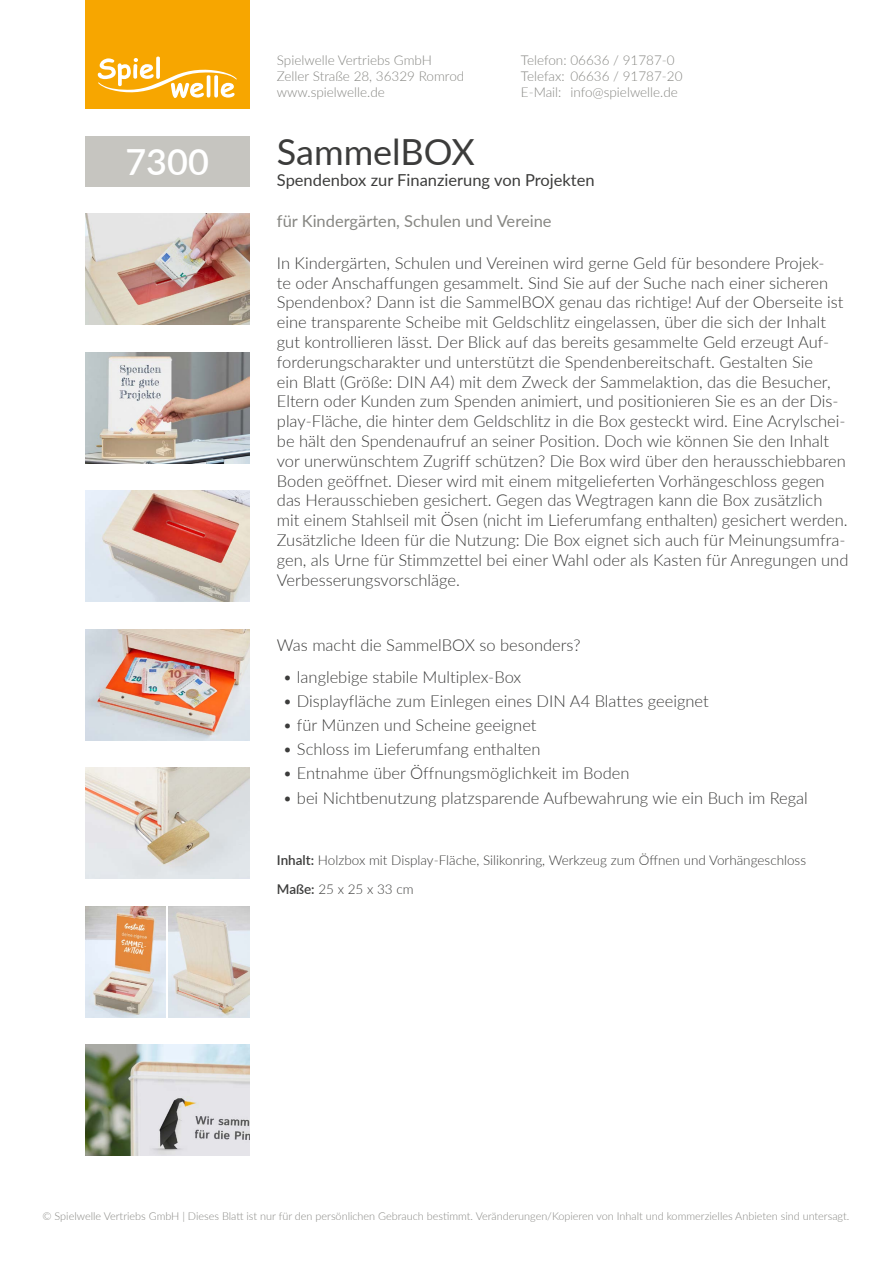
<style>
.page{position:relative;width:893px;height:1263px;background:#fff}
.page>*{position:absolute;margin:0;border:0;box-sizing:border-box;transform-origin:0 0}
.t1{font:36px "Lato";color:#3c3c3b}
.t2{font:600 36px "Lato";color:#fff}
.t3{font:300 16.5px/19.8px "Lato";color:#3c3c3b}
.t4{font:16.5px "Lato";color:#3c3c3b}
.t5{font:16.5px "Lato";color:#878783}
.t6{font:300 13.5px/16.2px "Lato";color:#878783}
.t7{font:300 13.5px/29px "Lato";color:#3c3c3b}
.t8{font:300 10.8px "Lato";color:#878783}
.s1{font-weight:600}
</style>
<div class="page">
<div style="left:85px;top:0;width:164px;height:108px;background:#f7a600"></div>
<svg style="left:97px;top:57px;width:140px;height:41px"></svg>
<div style="left:85px;top:136px;width:164px;height:50px;background:#c6c5c0"></div>
<img style="left:85px;top:906px;width:81px;height:111px">
<img style="left:85px;top:1045px;width:164px;height:110px">
<img style="left:85px;top:491px;width:164px;height:111px">
<img style="left:85px;top:629px;width:164px;height:111px">
<img style="left:85px;top:768px;width:164px;height:110px">
<img style="left:85px;top:352px;width:164px;height:111px">
<img style="left:85px;top:214px;width:164px;height:111px">
<img style="left:168px;top:906px;width:81px;height:111px">
<p class="t6" style="left:277px;top:51px;width:189px">Spielwelle Vertriebs GmbH<br>Zeller Straße 28, 36329 Romrod www.spielwelle.de</p>
<p class="t6" style="left:521px;top:51px;width:163px">Telefon: 06636 / 91787-0<br>Telefax: 06636 / 91787-20<br>E-Mail: info@spielwelle.de</p>
<h1 class="t2" style="left:125px;top:136px;width:85px">7300</h1>
<h1 class="t1" style="left:277px;top:126px;width:200px">SammelBOX</h1>
<p class="t4" style="left:277px;top:168px;width:319px">Spendenbox zur Finanzierung von Projekten</p>
<p class="t5" style="left:277px;top:209px;width:276px">für Kindergärten, Schulen und Vereine</p>
<p class="t3" style="left:277px;top:252px;width:573px">In Kindergärten, Schulen und Vereinen wird gerne Geld für besondere Projek-<br>te oder Anschaffungen gesammelt. Sind Sie auf der Suche nach einer sicheren Spendenbox? Dann ist die SammelBOX genau das richtige! Auf der Oberseite ist eine transparente Scheibe mit Geldschlitz eingelassen, über die sich der Inhalt gut kontrollieren lässt. Der Blick auf das bereits gesammelte Geld erzeugt Auf&shy;forderungscharakter und unterstützt die Spendenbereitschaft. Gestalten Sie<br>ein Blatt (Größe: DIN A4) mit dem Zweck der Sammelaktion, das die Besucher, Eltern oder Kunden zum Spenden animiert, und positionieren Sie es an der Dis&shy;play-Fläche, die hinter dem Geldschlitz in die Box gesteckt wird. Eine Acrylschei&shy;be hält den Spendenaufruf an seiner Position. Doch wie können Sie den Inhalt vor unerwünschtem Zugriff schützen? Die Box wird über den herausschiebbaren Boden geöffnet. Dieser wird mit einem mitgelieferten Vorhängeschloss gegen das Herausschieben gesichert. Gegen das Wegtragen kann die Box zusätzlich mit einem Stahlseil mit Ösen (nicht im Lieferumfang enthalten) gesichert werden.<br>Zusätzliche Ideen für die Nutzung: Die Box eignet sich auch für Meinungsumfra&shy;gen, als Urne für Stimmzettel bei einer Wahl oder als Kasten für Anregungen und Verbesserungsvorschläge.</p>
<p class="t3" style="left:277px;top:634px;width:305px">Was macht die SammelBOX so besonders?</p>
<p class="t3" style="left:283px;top:667px;width:240px">• langlebige stabile Multiplex-Box</p>
<p class="t3" style="left:283px;top:691px;width:427px">• Displayfläche zum Einlegen eines DIN A4 Blattes geeignet</p>
<p class="t3" style="left:283px;top:715px;width:255px">• für Münzen und Scheine geeignet</p>
<p class="t3" style="left:283px;top:739px;width:259px">• Schloss im Lieferumfang enthalten</p>
<p class="t3" style="left:283px;top:763px;width:348px">• Entnahme über Öffnungsmöglichkeit im Boden</p>
<p class="t3" style="left:283px;top:787px;width:526px">• bei Nichtbenutzung platzsparende Aufbewahrung wie ein Buch im Regal</p>
<p class="t7" style="left:277px;top:845px;width:531px"><span class="s1">Inhalt:</span> Holzbox mit Display-Fläche, Silikonring, Werkzeug zum Öffnen und Vorhängeschloss<br><span class="s1">Maße:</span> 25 x 25 x 33 cm</p>
<p class="t8" style="left:43px;top:1209px;width:808px">© Spielwelle Vertriebs GmbH | Dieses Blatt ist nur für den persönlichen Gebrauch bestimmt. Veränderungen/Kopieren von Inhalt und kommerzielles Anbieten sind untersagt.</p>
</div>
